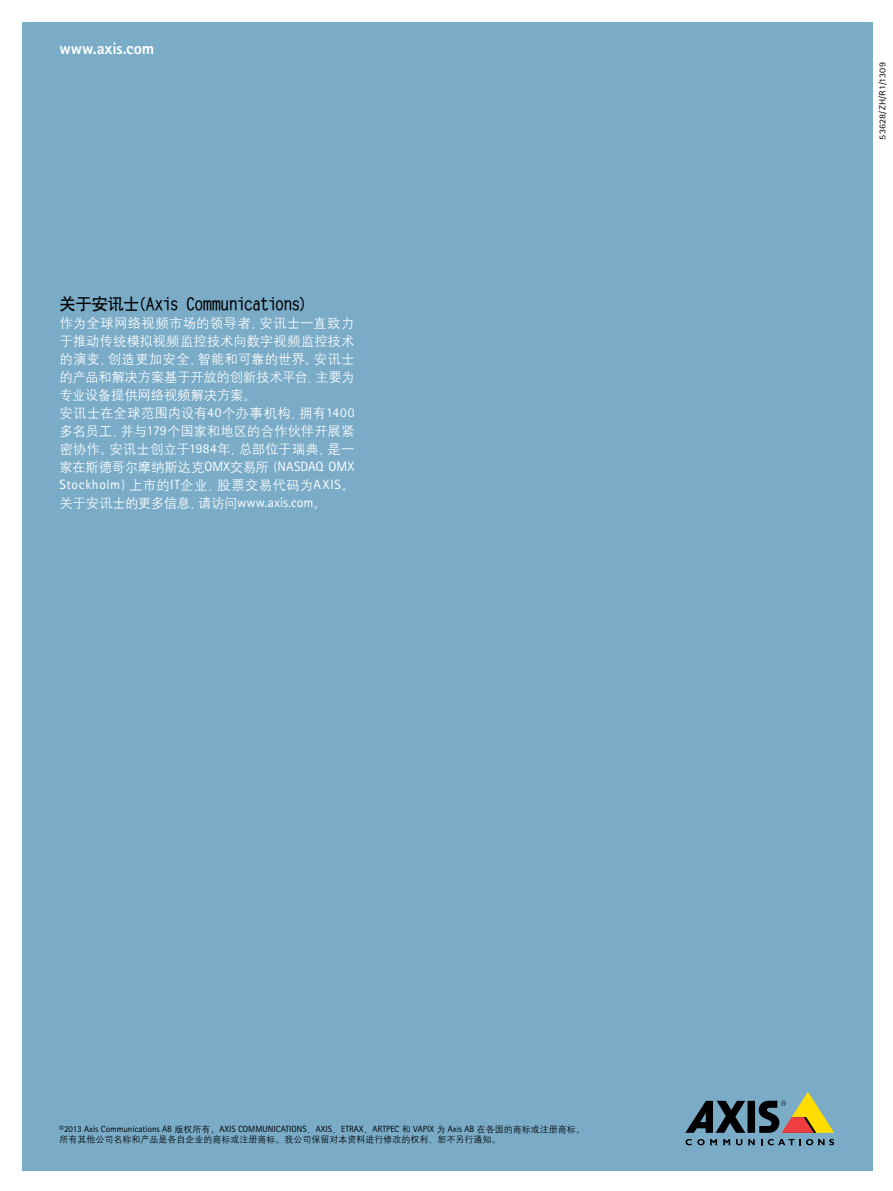
<style>
.page{position:relative;width:893px;height:1191px;background:#fff}
.page>*{position:absolute;margin:0;border:0;box-sizing:border-box;transform-origin:0 0}
.t1{font:16.5px "Heiti CSEG Medium GB";letter-spacing:-.02em;color:#000}
.t2{font:800 16.5px "Rotis Sans Serif Pro";letter-spacing:-.005em;color:#fff}
.t3{font:13.5px/18px "H Yg 2 gj";letter-spacing:-.01em;color:#fff}
.t4{font:13.5px "Rotis Sans Serif Pro";letter-spacing:.05em;color:#fff}
.t5{font:13.5px "H Yg 2 gj";letter-spacing:-.04em;color:#fff}
.t6{font:9px "Rotis Sans Serif Pro";color:#000}
.t7{font:9px "H Yg 2 gj";color:#000}
.t8{font:9px "Rotis Sans Serif Pro";letter-spacing:.025em;color:#000;scale:1.12 1}
.s1{font-family:"Rotis Sans Serif Pro"}
.s2{font-family:"H Yg 2 gj"}
</style>
<div class="page">
<div style="left:22px;top:22px;width:850px;height:1148px;background:#7aacc8"></div>
<div style="left:747px;top:1100px;width:8px;height:32px;background:#000"></div>
<svg style="left:686px;top:1100px;width:59px;height:32px"></svg>
<svg style="left:759px;top:1091px;width:75px;height:41px"></svg>
<svg style="left:685px;top:1139px;width:32px;height:6px"></svg>
<svg style="left:723px;top:1139px;width:7px;height:6px"></svg>
<svg style="left:736px;top:1139px;width:6px;height:6px"></svg>
<svg style="left:748px;top:1139px;width:7px;height:6px"></svg>
<svg style="left:768px;top:1139px;width:66px;height:6px"></svg>
<p class="t2" style="left:60px;top:38px;width:96px">www.axis.com</p>
<p class="t1" style="left:60px;top:296px;width:249px">关于安讯士(Axis Communications)</p>
<p class="t3" style="left:60px;top:314px;width:297px">作为全球网络视频市场的领导者，安讯士一直致力于推动传统模拟视频监控技术向数字视频监控技术的演变，创造更加安全、智能和可靠的世界。安讯士的产品和解决方案基于开放的创新技术平台，主要为专业设备提供网络视频解决方案。<br>安讯士在全球范围内设有<span class="s1">40</span>个办事机构，拥有<span class="s1">1400</span>多名员工，并与<span class="s1">179</span>个国家和地区的合作伙伴开展紧密协作。安讯士创立于<span class="s1">1984</span>年，总部位于瑞典，是一家在斯德哥尔摩纳斯达克<span class="s1">OMX</span>交易所（<span class="s1">NASDAQ OMX</span></p>
<p class="t4" style="left:60px;top:477px;width:296px">Stockholm<span class="s2">）上市的</span>IT<span class="s2">企业，股票交易代码为</span>AXIS<span class="s2">。</span></p>
<p class="t5" style="left:60px;top:496px;width:268px">关于安讯士的更多信息，请访问<span class="s1">www.axis.com</span>。</p>
<p class="t6" style="left:60px;top:1123px;width:527px">©2013 Axis Communications AB <span class="s2">版权所有。</span>AXIS COMMUNICATIONS<span class="s2">、</span>AXIS<span class="s2">、</span>ETRAX<span class="s2">、</span>ARTPEC <span class="s2">和</span> VAPIX <span class="s2">为</span> Axis AB <span class="s2">在各国的商标或注册商标。</span></p>
<p class="t7" style="left:60px;top:1135px;width:443px">所有其他公司名称和产品是各自企业的商标或注册商标。我公司保留对本资料进行修改的权利，恕不另行通知。</p>
<p class="t8" style="left:877px;top:140px;width:71px;rotate:-90deg">53628/ZH/R1/1309</p>
</div>
